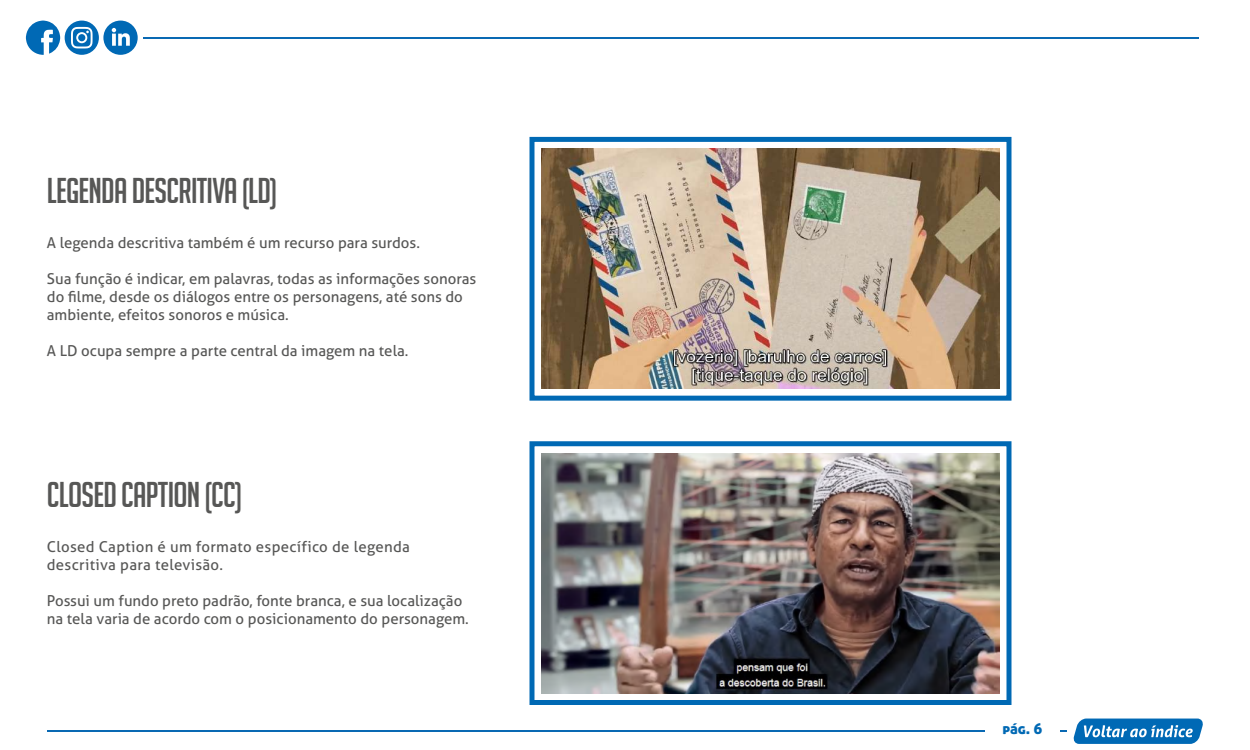
<style>
.page{position:relative;width:1250px;height:750px;background:#fff}
.page>*{position:absolute;margin:0;border:0;box-sizing:border-box;transform-origin:0 0}
.t1{font:35px "Big Noodle Titling";letter-spacing:-.02em;color:#575756}
.t2{font:15px/18px "Aller";color:#575756}
.t3{font:15px/18px "Aller";letter-spacing:.02em;color:#575756}
.t4{font:15px "Aller Display";color:#0069b4}
</style>
<div class="page">
<div style="left:103px;top:21px;width:35px;height:34px;background:#0069b5;border-radius:50%"></div>
<svg style="left:112px;top:28px;width:18px;height:18px"></svg>
<svg style="left:26px;top:21px;width:34px;height:34px"></svg>
<svg style="left:1073px;top:719px;width:130px;height:25px;background:#3487c4"></svg>
<hr style="left:144px;top:37px;width:1055px;height:2px;background:#0969b3">
<hr style="left:48px;top:730px;width:1019px;height:2px;background:#0969b3">
<div style="left:985px;top:716px;width:75px;height:31px;background:#fff"></div>
<div style="left:65px;top:21px;width:34px;height:34px;background:#0069b5;border-radius:17px"></div>
<svg style="left:71px;top:27px;width:22px;height:21px"></svg>
<img style="left:542px;top:149px;width:458px;height:240px">
<img style="left:542px;top:453px;width:458px;height:240px">
<div style="left:530px;top:137px;width:482px;height:264px;border:5px solid #0069b4"></div>
<div style="left:530px;top:441px;width:482px;height:264px;border:5px solid #0069b4"></div>
<h1 class="t1" style="left:47px;top:172px;width:232px">LEGENDA DESCRITIVA (LD)</h1>
<p class="t2" style="left:47px;top:233px;width:375px">A legenda descritiva também é um recurso para surdos.</p>
<p class="t2" style="left:47px;top:269px;width:431px">Sua função é indicar, em palavras, todas as informações sonoras do filme, desde os diálogos entre os personagens, até sons do ambiente, efeitos sonoros e música.</p>
<p class="t2" style="left:47px;top:341px;width:363px">A LD ocupa sempre a parte central da imagem na tela.</p>
<h1 class="t1" style="left:47px;top:476px;width:197px">CLOSED CAPTION (CC)</h1>
<p class="t3" style="left:47px;top:538px;width:365px">Closed Caption é um formato específico de legenda descritiva para televisão.</p>
<p class="t2" style="left:47px;top:592px;width:424px">Possui um fundo preto padrão, fonte branca, e sua localização na tela varia de acordo com o posicionamento do personagem.</p>
<p class="t4" style="left:1002px;top:719px;width:42px">pág. 6</p>
</div>
